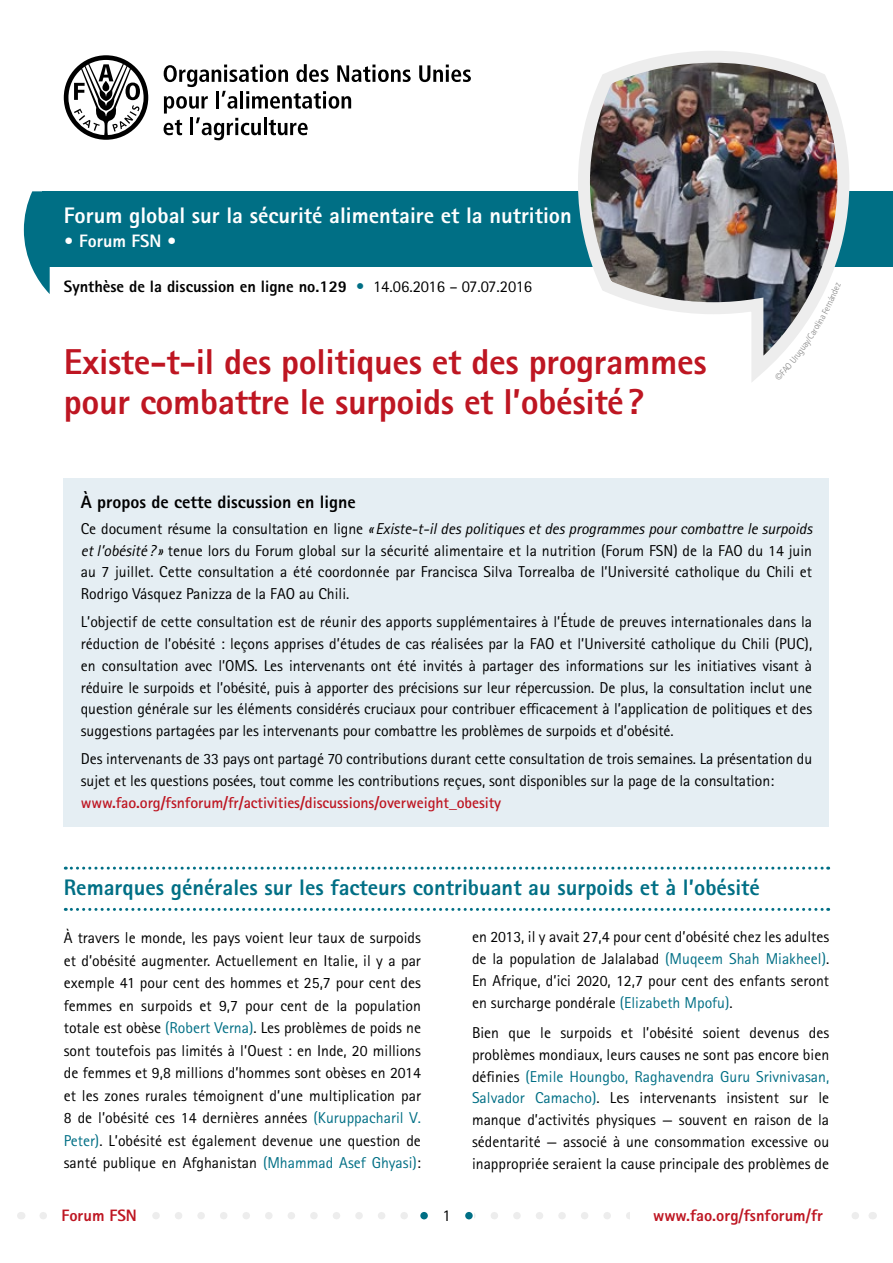
<style>
.page{position:relative;width:893px;height:1263px;background:#fff}
.page>*{position:absolute;margin:0;border:0;box-sizing:border-box;transform-origin:0 0}
.t1{font:800 36px/40.5px "Rotis Sans Serif Std";letter-spacing:-.01em;color:#be1622}
.t2{font:800 22.5px "Rotis Sans Serif Std";color:#006f85}
.t3{font:800 22.5px "Rotis Sans Serif Std";color:#fff}
.t4{font:800 18px "Rotis Sans Serif Std";color:#000}
.t5{font:800 18px "Rotis Sans Serif Std";color:#fff}
.t6{font:800 16.5px "Rotis Sans Serif Std";color:#000}
.t7{font:800 16.5px "Rotis Sans Serif Std";color:#be1622}
.t8{font:16.5px "Rotis Sans Serif Std";color:#000}
.t9{font:15.75px/21.8px "Rotis Sans Serif Std";letter-spacing:-.005em;color:#000;text-align:justify}
.t10{font:700 15.75px "Rotis Sans Serif Std";letter-spacing:-.005em;color:#be1622}
.s1{font-weight:400;color:#006f85}
.s2{font-weight:400}
.s3{font-style:italic}
.s4{color:#006f85}
</style>
<div class="page">
<div style="left:43px;top:191px;width:850px;height:75px;background:#006f85"></div>
<svg style="left:24px;top:191px;width:26px;height:103px"></svg>
<svg style="left:43px;top:1212px;width:816px;height:7px"></svg>
<div style="left:419px;top:1204px;width:55px;height:23px;background:#fff"></div>
<div style="left:420px;top:1212px;width:8px;height:7px;background:#006f85;border-radius:50%"></div>
<div style="left:465px;top:1212px;width:8px;height:7px;background:#006f85;border-radius:50%"></div>
<svg style="left:64px;top:55px;width:84px;height:85px"></svg>
<svg style="left:419px;top:65px;width:52px;height:17px"></svg>
<svg style="left:164px;top:64px;width:247px;height:76px"></svg>
<div style="left:630px;top:1204px;width:216px;height:23px;background:#fff"></div>
<div style="left:47px;top:1204px;width:104px;height:23px;background:#fff"></div>
<svg style="left:65px;top:867px;width:764px;height:3px"></svg>
<svg style="left:65px;top:908px;width:764px;height:3px"></svg>
<img style="left:572px;top:51px;width:283px;height:331px">
<div style="left:64px;top:478px;width:765px;height:349px;background:#e5eef3"></div>
<svg style="left:774px;top:283px;width:67px;height:98px"></svg>
<h2 class="t3" style="left:64px;top:201px;width:510px">Forum global sur la sécurité alimentaire et la nutrition</h2>
<p class="t5" style="left:64px;top:229px;width:115px">• Forum FSN •</p>
<p class="t6" style="left:64px;top:276px;width:470px">Synthèse de la discussion en ligne no.129 <span class="s1">•</span> <span class="s2">14.06.2016 – 07.07.2016</span></p>
<h1 class="t1" style="left:64px;top:341px;width:644px">Existe-t-il des politiques et des programmes pour combattre le surpoids et l’obésité?</h1>
<p class="t4" style="left:81px;top:490px;width:276px">À propos de cette discussion en ligne</p>
<p class="t9" style="left:81px;top:518px;width:733px">Ce document résume la consultation en ligne <span class="s3">« Existe-t-il des politiques et des programmes pour combattre le surpoids et l’obésité ? »</span> tenue lors du Forum global sur la sécurité alimentaire et la nutrition (Forum FSN) de la FAO du 14 juin au 7 juillet. Cette consultation a été coordonnée par Francisca Silva Torrealba de l’Université catholique du Chili et Rodrigo Vásquez Panizza de la FAO au Chili.</p>
<p class="t9" style="left:81px;top:611px;width:733px">L’objectif de cette consultation est de réunir des apports supplémentaires à l’Étude de preuves internationales dans la réduction de l’obésité : leçons apprises d’études de cas réalisées par la FAO et l’Université catholique du Chili (PUC), en consultation avec l’OMS. Les intervenants ont été invités à partager des informations sur les initiatives visant à réduire le surpoids et l’obésité, puis à apporter des précisions sur leur répercussion. De plus, la consultation inclut une question générale sur les éléments considérés cruciaux pour contribuer efficacement à l’application de politiques et des suggestions partagées par les intervenants pour combattre les problèmes de surpoids et d’obésité.</p>
<p class="t9" style="left:81px;top:748px;width:733px">Des intervenants de 33 pays ont partagé 70 contributions durant cette consultation de trois semaines. La présentation du sujet et les questions posées, tout comme les contributions reçues, sont disponibles sur la page de la consultation:</p>
<p class="t10" style="left:81px;top:792px;width:422px">www.fao.org/fsnforum/fr/activities/discussions/overweight_obesity</p>
<h2 class="t2" style="left:64px;top:873px;width:698px">Remarques générales sur les facteurs contribuant au surpoids et à l’obésité</h2>
<p class="t9" style="left:64px;top:927px;width:359px;line-height:22.5px">À travers le monde, les pays voient leur taux de surpoids et d’obésité augmenter. Actuellement en Italie, il y a par exemple 41 pour cent des hommes et 25,7 pour cent des femmes en surpoids et 9,7 pour cent de la population totale est obèse <span class="s4">(Robert Verna)</span>. Les problèmes de poids ne sont toutefois pas limités à l’Ouest : en Inde, 20 millions de femmes et 9,8 millions d’hommes sont obèses en 2014 et les zones rurales témoignent d’une multiplication par 8 de l’obésité ces 14 dernières années <span class="s4">(Kuruppacharil V.<br>Peter)</span>. L’obésité est également devenue une question de santé publique en Afghanistan <span class="s4">(Mhammad Asef Ghyasi)</span>:</p>
<p class="t9" style="left:472px;top:926px;width:359px">en 2013, il y avait 27,4 pour cent d’obésité chez les adultes de la population de Jalalabad <span class="s4">(Muqeem Shah Miakheel)</span>.<br>En Afrique, d’ici 2020, 12,7 pour cent des enfants seront en surcharge pondérale <span class="s4">(Elizabeth Mpofu)</span>.</p>
<p class="t9" style="left:472px;top:1022px;width:359px">Bien que le surpoids et l’obésité soient devenus des problèmes mondiaux, leurs causes ne sont pas encore bien définies <span class="s4">(Emile Houngbo, Raghavendra Guru Srivnivasan, Salvador Camacho)</span>. Les intervenants insistent sur le manque d’activités physiques — souvent en raison de la sédentarité — associé à une consommation excessive ou inappropriée seraient la cause principale des problèmes de</p>
<p class="t7" style="left:61px;top:1205px;width:77px">Forum FSN</p>
<p class="t7" style="left:653px;top:1205px;width:171px">www.fao.org/fsnforum/fr</p>
<p class="t8" style="left:442px;top:1206px;width:10px">1</p>
</div>
